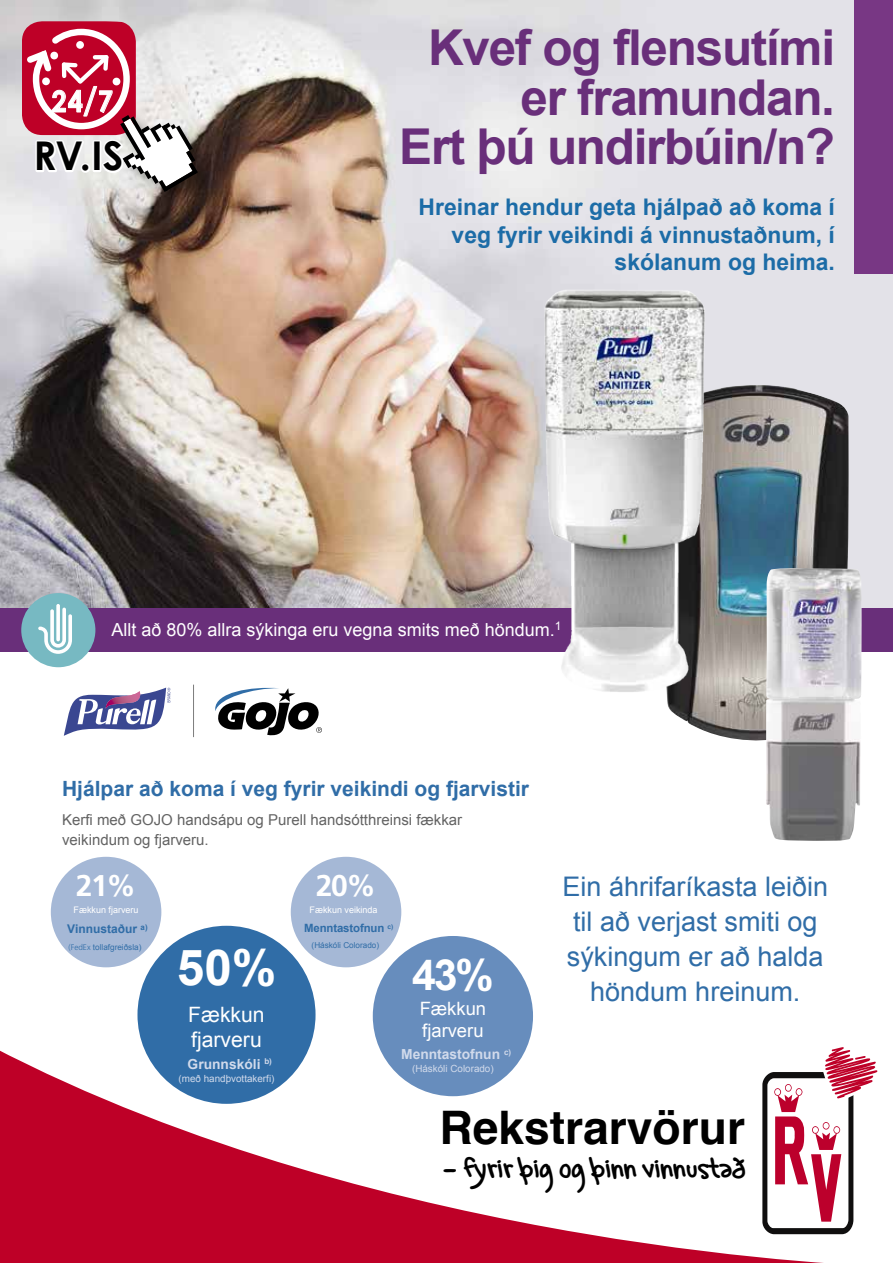
<style>
.page{position:relative;width:893px;height:1263px;background:#fff}
.page>*{position:absolute;margin:0;border:0;box-sizing:border-box;transform-origin:0 0}
.t1{font:700 49.5px/49.5px "Arial";letter-spacing:-.025em;color:#692f7a;text-align:right}
.t2{font:700 49.5px "Arial";color:#fff}
.t3{font:700 46.2px "Helvetica";color:#000}
.t4{font:700 42.9px "Arial";color:#fff}
.t5{font:700 39.6px "Century Gothic";color:#000}
.t6{font:33.9px "Gregs Hand";color:#000}
.t7{font:700 30px "Frutiger LT Std";color:#fff}
.t8{font:700 29.55px "Century Gothic";color:#fff;scale:.91 1}
.t9{font:27px/35.2px "Arial";color:#306da7;text-align:center}
.t10{font:700 22.95px/27.5px "Arial";color:#1c6ca7;text-align:right}
.t11{font:21.15px/25.3px "Arial";color:#fff}
.t12{font:700 21px "Arial";color:#306da7}
.t13{font:18.45px/22px "Arial";color:#fff}
.t14{font:18px "Arial";color:#fff}
.t15{font:15px/20.4px "Arial";color:#636363}
.t16{font:700 13.8px "Arial";color:#d1daeb}
.t17{font:700 12px "Arial";color:#306da7}
.t18{font:700 11.4px "Arial";letter-spacing:-.01em;color:#306da7}
.t19{font:9.9px "Arial";color:#d1daeb}
.t20{font:9px "Arial";color:#fff}
.t21{font:8.1px "Arial";color:#306da7}
.s1{font-size:34.05px}
.s2{font-family:"Frutiger LT Std";font-weight:300}
</style>
<div class="page">
<img style="left:0;top:0;width:893px;height:609px">
<div style="left:0;top:609px;width:893px;height:43px;background:#692f7a"></div>
<div style="left:21px;top:593px;width:74px;height:74px;background:#77b9c2;border-radius:50%"></div>
<svg style="left:56px;top:604px;width:4px;height:37px"></svg>
<svg style="left:38px;top:608px;width:34px;height:46px"></svg>
<img style="left:766px;top:568px;width:96px;height:273px">
<hr style="left:193px;top:685px;width:1px;height:52px;background:#7c7c7c">
<svg style="left:215px;top:687px;width:107px;height:49px"></svg>
<svg style="left:64px;top:687px;width:106px;height:49px"></svg>
<div style="left:137px;top:926px;width:179px;height:178px;background:#306da7;border-radius:50%"></div>
<div style="left:51px;top:857px;width:110px;height:110px;background:#a5b8d6;border-radius:50%"></div>
<div style="left:291px;top:857px;width:110px;height:110px;background:#a5b8d6;border-radius:50%"></div>
<div style="left:373px;top:936px;width:160px;height:160px;background:#678dbd;border-radius:50%"></div>
<img style="left:386px;top:259px;width:475px;height:474px">
<svg style="left:0;top:1046px;width:844px;height:217px"></svg>
<svg style="left:762px;top:1046px;width:116px;height:188px"></svg>
<svg style="left:440px;top:1107px;width:308px;height:90px"></svg>
<div style="left:119px;top:113px;width:95px;height:95px;background:#000;opacity:.3"></div>
<svg style="left:22px;top:21px;width:176px;height:171px"></svg>
<div style="left:854px;top:0;width:39px;height:273px;background:#783784"></div>
<p class="t8" style="left:52px;top:79px;width:69px">24<span class="s1">/</span>7</p>
<h3 class="t5" style="left:34px;top:126px;width:91px">RV.IS</h3>
<h1 class="t1" style="left:399px;top:25px;width:437px">Kvef og flensutími er framundan.<br>Ert þú undirbúin/n?</h1>
<p class="t10" style="left:419px;top:194px;width:418px">Hreinar hendur geta hjálpað að koma í veg fyrir veikindi á vinnustaðnum, í skólanum og heima.</p>
<p class="t14" style="left:112px;top:618px;width:451px">Allt að 80% allra sýkinga eru vegna smits með höndum.<sup>1</sup></p>
<p class="t12" style="left:62px;top:775px;width:468px">Hjálpar að koma í veg fyrir veikindi og fjarvistir</p>
<p class="t15" style="left:62px;top:809px;width:402px">Kerfi með GOJO handsápu og Purell handsótthreinsi fækkar veikindum og fjarveru.</p>
<h3 class="t7" style="left:76px;top:868px;width:62px">21%</h3>
<p class="t20" style="left:74px;top:904px;width:67px">Fækkun fjarveru</p>
<p class="t17" style="left:67px;top:921px;width:82px">Vinnustaður <sup>a</sup><sup>)</sup></p>
<p class="t21" style="left:69px;top:941px;width:74px"><span class="s2">(FedEx</span> tollafgreiðsla)</p>
<h1 class="t2" style="left:177px;top:934px;width:101px">50%</h1>
<p class="t11" style="left:188px;top:1002px;width:78px">Fækkun fjarveru</p>
<p class="t16" style="left:188px;top:1055px;width:86px">Grunnskóli <sup>b</sup><sup>)</sup></p>
<p class="t19" style="left:179px;top:1072px;width:97px">(með handþvottakerfi)</p>
<h3 class="t7" style="left:316px;top:868px;width:62px">20%</h3>
<p class="t20" style="left:310px;top:904px;width:70px">Fækkun veikinda</p>
<p class="t18" style="left:304px;top:921px;width:91px">Menntastofnun <sup>c</sup><sup>)</sup></p>
<p class="t21" style="left:312px;top:940px;width:69px">(Háskóli Colorado)</p>
<h3 class="t4" style="left:412px;top:946px;width:83px">43%</h3>
<p class="t13" style="left:420px;top:997px;width:68px">Fækkun fjarveru</p>
<p class="t16" style="left:401px;top:1045px;width:111px">Menntastofnun <sup>c</sup><sup>)</sup></p>
<p class="t19" style="left:412px;top:1062px;width:83px">(Háskóli Colorado)</p>
<p class="t9" style="left:562px;top:869px;width:267px">Ein áhrifaríkasta leiðin til að verjast smiti og sýkingum er að halda höndum hreinum.</p>
<h2 class="t3" style="left:439px;top:1090px;width:307px">Rekstrarvörur</h2>
<h3 class="t6" style="left:443px;top:1145px;width:304px">– fyrir þig og þinn vinnustað</h3>
</div>
